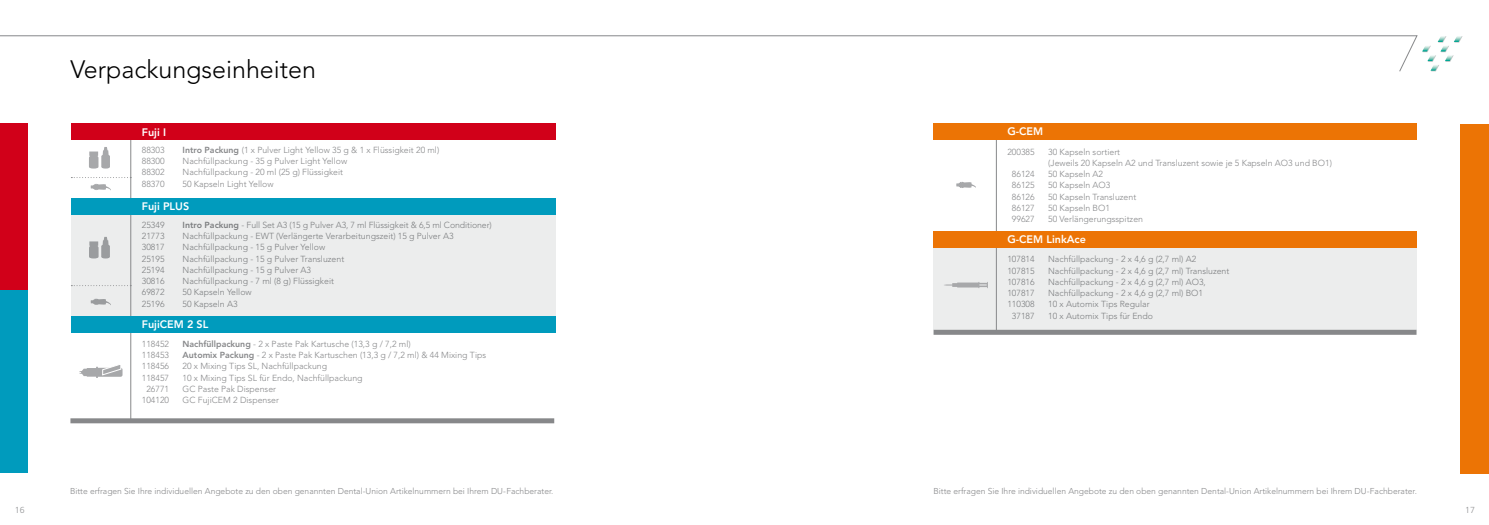
<style>
.page{position:relative;width:1489px;height:525px;background:#fff}
.page>*{position:absolute;margin:0;border:0;box-sizing:border-box;transform-origin:0 0}
.t1{font:300 25px "Avenir";color:#000}
.t2{font:800 10.75px "Avenir";color:#fff}
.t3{font:300 8.75px/11.2px "Avenir";color:#87888a}
.t4{font:300 8.75px "Frutiger";color:#929395}
.t5{font:300 8.5px "Avenir";color:#87888a}
.s1{font-weight:800}
</style>
<div class="page">
<div style="left:71px;top:209px;width:484px;height:118px;background:#eceded"></div>
<div style="left:933px;top:241px;width:483px;height:88px;background:#eceded"></div>
<hr style="left:130px;top:124px;width:1px;height:296px;background:#87888a">
<svg style="left:71px;top:285px;width:57px;height:1px"></svg>
<svg style="left:71px;top:177px;width:57px;height:1px"></svg>
<div style="left:71px;top:124px;width:484px;height:16px;background:#d10019"></div>
<div style="left:71px;top:198px;width:484px;height:16px;background:#009bbd"></div>
<div style="left:71px;top:316px;width:484px;height:16px;background:#009bbd"></div>
<svg style="left:91px;top:184px;width:19px;height:6px"></svg>
<svg style="left:91px;top:298px;width:19px;height:7px"></svg>
<svg style="left:89px;top:147px;width:21px;height:21px"></svg>
<svg style="left:79px;top:365px;width:43px;height:13px"></svg>
<hr style="left:996px;top:127px;width:1px;height:205px;background:#87888a">
<div style="left:933px;top:123px;width:483px;height:16px;background:#ec7405"></div>
<div style="left:933px;top:231px;width:483px;height:16px;background:#ec7405"></div>
<svg style="left:956px;top:181px;width:19px;height:7px"></svg>
<svg style="left:944px;top:282px;width:43px;height:6px"></svg>
<div style="left:1460px;top:124px;width:28px;height:171px;background:#ec7405"></div>
<div style="left:0;top:123px;width:28px;height:172px;background:#d10019"></div>
<div style="left:70px;top:418px;width:484px;height:5px;background:#87888a"></div>
<div style="left:933px;top:329px;width:483px;height:5px;background:#87888a"></div>
<div style="left:0;top:290px;width:28px;height:183px;background:#009bbd"></div>
<div style="left:1460px;top:291px;width:28px;height:183px;background:#ec7405"></div>
<svg style="left:0;top:35px;width:1417px;height:37px"></svg>
<svg style="left:1422px;top:36px;width:40px;height:35px"></svg>
<svg style="left:89px;top:237px;width:21px;height:21px"></svg>
<h1 class="t1" style="left:70px;top:55px;width:247px">Verpackungseinheiten</h1>
<p class="t2" style="left:142px;top:125px;width:26px">Fuji I</p>
<p class="t3" style="left:142px;top:144px;width:24px">88303</p>
<p class="t3" style="left:182px;top:144px;width:258px"><span class="s1">Intro Packung</span> (1 x Pulver Light Yellow 35 g &amp; 1 x Flüssigkeit 20 ml)</p>
<p class="t3" style="left:142px;top:155px;width:24px">88300</p>
<p class="t3" style="left:182px;top:155px;width:166px">Nachfüllpackung - 35 g Pulver Light Yellow</p>
<p class="t3" style="left:142px;top:166px;width:24px">88302</p>
<p class="t3" style="left:182px;top:166px;width:162px">Nachfüllpackung - 20 ml (25 g) Flüssigkeit</p>
<p class="t3" style="left:142px;top:178px;width:24px">88370</p>
<p class="t3" style="left:182px;top:178px;width:92px">50 Kapseln Light Yellow</p>
<p class="t3" style="left:142px;top:219px;width:24px">25349</p>
<p class="t3" style="left:182px;top:219px;width:311px"><span class="s1">Intro Packung</span> - Full Set A3 (15 g Pulver A3, 7 ml Flüssigkeit &amp; 6,5 ml Conditioner)</p>
<p class="t3" style="left:142px;top:230px;width:24px">21773</p>
<p class="t3" style="left:182px;top:230px;width:272px">Nachfüllpackung - EWT (Verlängerte Verarbeitungszeit) 15 g Pulver A3</p>
<p class="t3" style="left:142px;top:241px;width:24px">30817</p>
<p class="t3" style="left:182px;top:241px;width:144px">Nachfüllpackung - 15 g Pulver Yellow</p>
<p class="t3" style="left:142px;top:253px;width:24px">25195</p>
<p class="t3" style="left:182px;top:253px;width:163px">Nachfüllpackung - 15 g Pulver Transluzent</p>
<p class="t3" style="left:142px;top:264px;width:24px">25194</p>
<p class="t3" style="left:182px;top:264px;width:130px">Nachfüllpackung - 15 g Pulver A3</p>
<p class="t3" style="left:142px;top:275px;width:24px">30816</p>
<p class="t3" style="left:182px;top:275px;width:153px">Nachfüllpackung - 7 ml (8 g) Flüssigkeit</p>
<p class="t3" style="left:142px;top:286px;width:24px">69872</p>
<p class="t3" style="left:182px;top:286px;width:71px">50 Kapseln Yellow</p>
<p class="t3" style="left:142px;top:298px;width:24px">25196</p>
<p class="t3" style="left:182px;top:298px;width:56px">50 Kapseln A3</p>
<p class="t3" style="left:142px;top:338px;width:29px">118452</p>
<p class="t3" style="left:182px;top:338px;width:230px"><span class="s1">Nachfüllpackung</span> - 2 x Paste Pak Kartusche (13,3 g / 7,2 ml)</p>
<p class="t3" style="left:142px;top:349px;width:29px">118453</p>
<p class="t3" style="left:182px;top:349px;width:305px"><span class="s1">Automix Packung</span> - 2 x Paste Pak Kartuschen (13,3 g / 7,2 ml) &amp; 44 Mixing Tips</p>
<p class="t3" style="left:142px;top:360px;width:29px">118456</p>
<p class="t3" style="left:182px;top:360px;width:146px">20 x Mixing Tips SL, Nachfüllpackung</p>
<p class="t3" style="left:142px;top:371px;width:29px">118457</p>
<p class="t3" style="left:182px;top:371px;width:181px">10 x Mixing Tips SL für Endo, Nachfüllpackung</p>
<p class="t3" style="left:146px;top:383px;width:24px">26771</p>
<p class="t3" style="left:182px;top:383px;width:95px">GC Paste Pak Dispenser</p>
<p class="t3" style="left:142px;top:394px;width:29px">104120</p>
<p class="t3" style="left:182px;top:394px;width:98px">GC FujiCEM 2 Dispenser</p>
<p class="t2" style="left:142px;top:200px;width:49px">Fuji PLUS</p>
<p class="t2" style="left:142px;top:318px;width:68px">FujiCEM 2 SL</p>
<p class="t2" style="left:1007px;top:125px;width:37px">G-CEM</p>
<p class="t3" style="left:1007px;top:146px;width:29px">200385</p>
<p class="t3" style="left:1048px;top:146px;width:285px">30 Kapseln sortiert<br>(Jeweils 20 Kapseln A2 und Transluzent sowie je 5 Kapseln AO3 und BO1)</p>
<p class="t3" style="left:1011px;top:168px;width:24px">86124</p>
<p class="t3" style="left:1048px;top:168px;width:56px">50 Kapseln A2</p>
<p class="t3" style="left:1011px;top:180px;width:24px">86125</p>
<p class="t3" style="left:1048px;top:180px;width:64px">50 Kapseln AO3</p>
<p class="t3" style="left:1011px;top:191px;width:24px">86126</p>
<p class="t3" style="left:1048px;top:191px;width:90px">50 Kapseln Transluzent</p>
<p class="t3" style="left:1011px;top:202px;width:24px">86127</p>
<p class="t3" style="left:1048px;top:202px;width:63px">50 Kapseln BO1</p>
<p class="t3" style="left:1011px;top:213px;width:24px">99627</p>
<p class="t3" style="left:1048px;top:213px;width:96px">50 Verlängerungsspitzen</p>
<p class="t3" style="left:1007px;top:253px;width:29px">107814</p>
<p class="t3" style="left:1048px;top:253px;width:150px">Nachfüllpackung - 2 x 4,6 g (2,7 ml) A2</p>
<p class="t3" style="left:1007px;top:265px;width:29px">107815</p>
<p class="t3" style="left:1048px;top:265px;width:183px">Nachfüllpackung - 2 x 4,6 g (2,7 ml) Transluzent</p>
<p class="t3" style="left:1007px;top:276px;width:29px">107816</p>
<p class="t3" style="left:1048px;top:276px;width:159px">Nachfüllpackung - 2 x 4,6 g (2,7 ml) AO3,</p>
<p class="t3" style="left:1007px;top:287px;width:29px">107817</p>
<p class="t3" style="left:1048px;top:287px;width:156px">Nachfüllpackung - 2 x 4,6 g (2,7 ml) BO1</p>
<p class="t3" style="left:1007px;top:298px;width:29px">110308</p>
<p class="t3" style="left:1048px;top:298px;width:103px">10 x Automix Tips Regular</p>
<p class="t3" style="left:1011px;top:310px;width:24px">37187</p>
<p class="t3" style="left:1048px;top:310px;width:106px">10 x Automix Tips für Endo</p>
<p class="t2" style="left:1007px;top:233px;width:80px">G-CEM LinkAce</p>
<p class="t5" style="left:70px;top:486px;width:485px">Bitte erfragen Sie Ihre individuellen Angebote zu den oben genannten Dental-Union Artikelnummern bei Ihrem DU-Fachberater.</p>
<p class="t5" style="left:933px;top:486px;width:485px">Bitte erfragen Sie Ihre individuellen Angebote zu den oben genannten Dental-Union Artikelnummern bei Ihrem DU-Fachberater.</p>
<p class="t4" style="left:15px;top:504px;width:11px">16</p>
<p class="t4" style="left:1464px;top:504px;width:11px">17</p>
</div>
